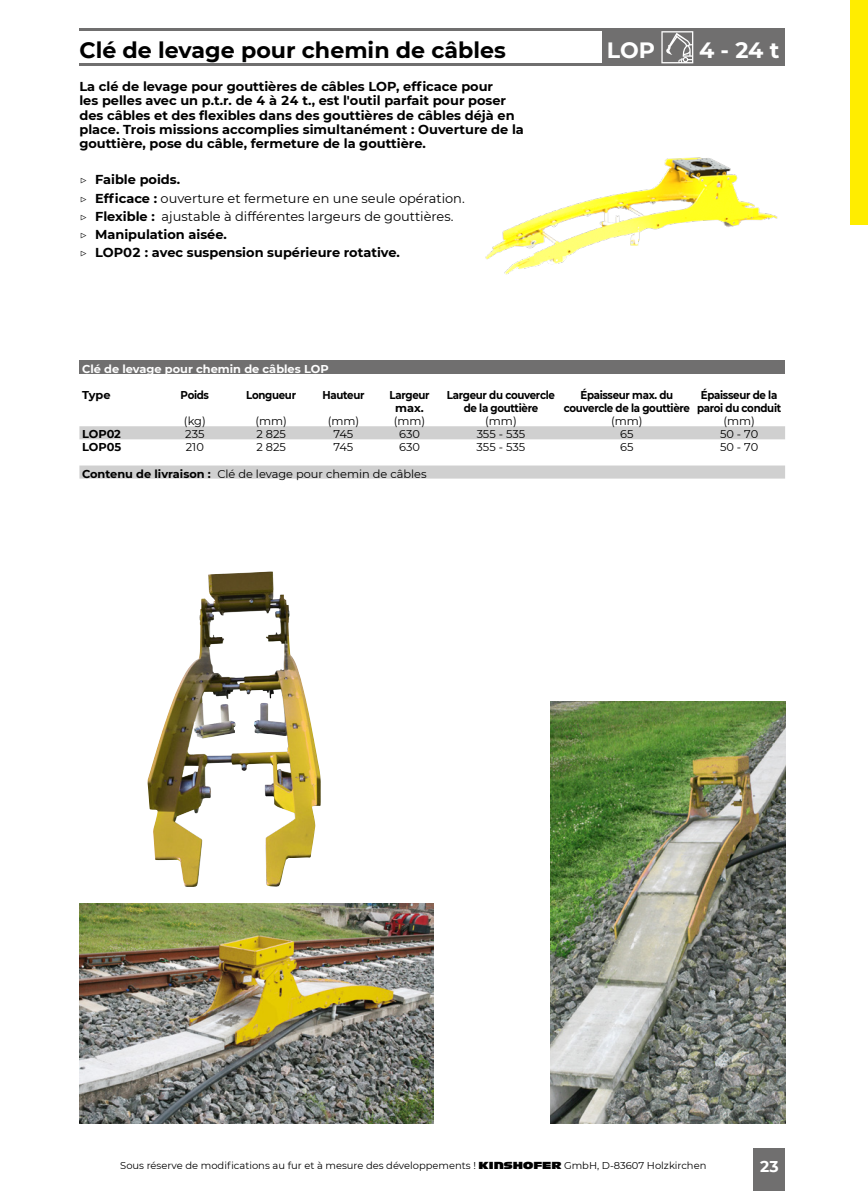
<style>
.page{position:relative;width:868px;height:1191px;background:#fff}
.page>*{position:absolute;margin:0;border:0;box-sizing:border-box;transform-origin:0 0}
.t1{font:700 22.2px "Montserrat";color:#000}
.t2{font:700 22.2px "Montserrat";color:#fff}
.t3{font:700 15.6px "Montserrat";color:#fff}
.t4{font:700 13px/14.2px "Montserrat";color:#000}
.t5{font:13px/18.2px "Montserrat";color:#000}
.t6{font:11.4px "Montserrat";color:#000}
.t7{font:700 11.4px/12.6px "Montserrat";letter-spacing:-.03em;color:#000;text-align:center;scale:.9 1}
.t8{font:700 11.4px "Montserrat";color:#fff}
.t9{font:700 11.4px "Montserrat";letter-spacing:-.03em;color:#000}
.t10{font:10px "Montserrat";color:#000}
.s1{font-weight:700}
.s2{font-family:"Antique Olive Kinshofer"}
</style>
<div class="page">
<div style="left:753px;top:1148px;width:32px;height:43px;background:#706f6f"></div>
<hr style="left:79px;top:28px;width:706px;height:3px;background:#706f6f">
<hr style="left:79px;top:63px;width:706px;height:3px;background:#706f6f">
<div style="left:693px;top:31px;width:92px;height:33px;background:#706f6f"></div>
<div style="left:602px;top:31px;width:57px;height:33px;background:#706f6f"></div>
<div style="left:655px;top:31px;width:38px;height:33px;background:#706f6f"></div>
<svg style="left:661px;top:31px;width:32px;height:32px"></svg>
<img style="left:485px;top:157px;width:293px;height:118px">
<img style="left:79px;top:903px;width:354px;height:220px">
<img style="left:550px;top:702px;width:235px;height:421px">
<img style="left:147px;top:572px;width:148px;height:315px">
<div style="left:79px;top:361px;width:706px;height:13px;background:#706f6f"></div>
<svg style="left:79px;top:426px;width:706px;height:52px"></svg>
<div style="left:850px;top:0;width:17px;height:225px;background:#ffed00"></div>
<h1 class="t1" style="left:79px;top:34px;width:428px">Clé de levage pour chemin de câbles</h1>
<h1 class="t2" style="left:607px;top:34px;width:50px">LOP</h1>
<h1 class="t2" style="left:699px;top:34px;width:82px">4 - 24 t</h1>
<p class="t4" style="left:79px;top:79px;width:446px">La clé de levage pour gouttières de câbles LOP, efficace pour<br>les pelles avec un p.t.r. de 4 à 24 t., est l'outil parfait pour poser des câbles et des flexibles dans des gouttières de câbles déjà en place. Trois missions accomplies simultanément : Ouverture de la gouttière, pose du câble, fermeture de la gouttière.</p>
<p class="t5" style="left:79px;top:170px;width:387px">▷ <span class="s1">Faible poids.<br></span>▷ <span class="s1">Efficace :</span> ouverture et fermeture en une seule opération. ▷ <span class="s1">Flexible :</span> ajustable à différentes largeurs de gouttières.<br>▷ <span class="s1">Manipulation aisée.<br></span>▷ <span class="s1">LOP02 : avec suspension supérieure rotative.</span></p>
<p class="t8" style="left:82px;top:360px;width:248px">Clé de levage pour chemin de câbles LOP</p>
<p class="t9" style="left:82px;top:387px;width:30px">Type</p>
<p class="t7" style="left:181px;top:388px;width:33px">Poids</p>
<p class="t7" style="left:246px;top:388px;width:57px">Longueur</p>
<p class="t7" style="left:322px;top:388px;width:48px">Hauteur</p>
<p class="t7" style="left:389px;top:388px;width:46px">Largeur</p>
<p class="t7" style="left:447px;top:388px;width:121px">Largeur du couvercle de la gouttière</p>
<p class="t7" style="left:563px;top:388px;width:142px">Épaisseur max. du couvercle de la gouttière</p>
<p class="t7" style="left:701px;top:388px;width:86px">Épaisseur de la</p>
<p class="t9" style="left:395px;top:400px;width:30px">max.</p>
<p class="t7" style="left:697px;top:401px;width:95px">paroi du conduit</p>
<p class="t6" style="left:184px;top:413px;width:23px">(kg)</p>
<p class="t6" style="left:255px;top:413px;width:33px">(mm)</p>
<p class="t6" style="left:327px;top:413px;width:33px">(mm)</p>
<p class="t6" style="left:394px;top:413px;width:33px">(mm)</p>
<p class="t6" style="left:485px;top:413px;width:33px">(mm)</p>
<p class="t6" style="left:611px;top:413px;width:33px">(mm)</p>
<p class="t6" style="left:723px;top:413px;width:33px">(mm)</p>
<p class="t9" style="left:82px;top:426px;width:40px">LOP02</p>
<p class="t6" style="left:185px;top:426px;width:21px">235</p>
<p class="t6" style="left:256px;top:426px;width:31px">2 825</p>
<p class="t6" style="left:333px;top:426px;width:21px">745</p>
<p class="t6" style="left:399px;top:426px;width:22px">630</p>
<p class="t6" style="left:476px;top:426px;width:50px">355 - 535</p>
<p class="t6" style="left:620px;top:426px;width:15px">65</p>
<p class="t6" style="left:720px;top:426px;width:40px">50 - 70</p>
<p class="t9" style="left:82px;top:439px;width:41px">LOP05</p>
<p class="t6" style="left:186px;top:439px;width:20px">210</p>
<p class="t6" style="left:256px;top:439px;width:31px">2 825</p>
<p class="t6" style="left:333px;top:439px;width:21px">745</p>
<p class="t6" style="left:399px;top:439px;width:22px">630</p>
<p class="t6" style="left:476px;top:439px;width:50px">355 - 535</p>
<p class="t6" style="left:620px;top:439px;width:15px">65</p>
<p class="t6" style="left:720px;top:439px;width:40px">50 - 70</p>
<p class="t6" style="left:82px;top:466px;width:346px"><span class="s1">Contenu de livraison :</span> Clé de levage pour chemin de câbles</p>
<p class="t10" style="left:120px;top:1158px;width:587px">Sous réserve de modifications au fur et à mesure des développements ! <span class="s2">KINSHOFER</span> GmbH, D-83607 Holzkirchen</p>
<p class="t3" style="left:760px;top:1155px;width:20px">23</p>
</div>
